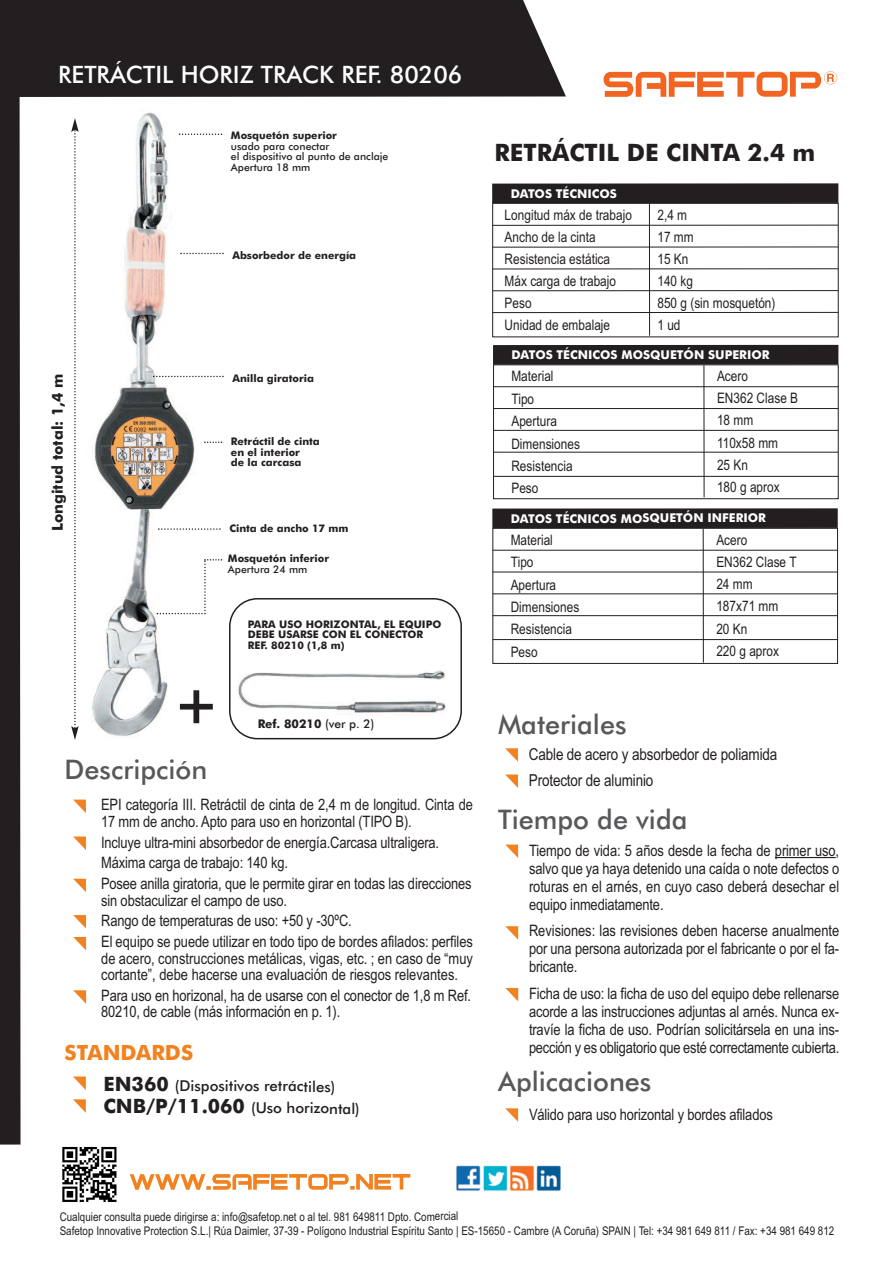
<style>
.page{position:relative;width:893px;height:1263px;background:#fff}
.page>*{position:absolute;margin:0;border:0;box-sizing:border-box;transform-origin:0 0}
.t1{font:69.6px "Arial";color:#231f20}
.t2{font:500 27px "Futura BT";color:#57585a}
.t3{font:500 24px "Futura BT";color:#fff}
.t4{font:700 24px "Futura BT";color:#231f20}
.t5{font:700 21px "Futura BT";color:#f28120}
.t6{font:16.5px/26.5px "Arial Narrow";letter-spacing:-.01em;color:#231f20}
.t7{font:15.75px/18px "Arial Narrow";letter-spacing:-.01em;color:#231f20}
.t8{font:500 15px/22px "Futura BT";color:#231f20}
.t9{font:700 15px "Futura BT";color:#231f20}
.t10{font:14.4px/22px "Arial Narrow";color:#231f20}
.t11{font:700 12.15px "Futura BT";color:#fff}
.t12{font:12px/14.2px "Arial Narrow";color:#231f20}
.t13{font:700 12px "Futura BT";color:#231f20}
.t14{font:700 10.5px/10.5px "Futura BT";color:#231f20}
.t15{font:500 10.5px/10.5px "Futura BT";color:#231f20}
.s1{font-weight:500}
.s2{font-weight:700;font-size:19.8px}
</style>
<div class="page">
<img style="left:92px;top:112px;width:108px;height:625px">
<svg style="left:229px;top:598px;width:233px;height:141px"></svg>
<div style="left:21px;top:0;width:545px;height:97px;background:#231f20"></div>
<svg style="left:130px;top:1174px;width:280px;height:16px"></svg>
<img style="left:62px;top:1147px;width:55px;height:55px">
<svg style="left:603px;top:71px;width:234px;height:26px"></svg>
<img style="left:456px;top:1165px;width:105px;height:26px">
<svg style="left:73px;top:1076px;width:13px;height:14px"></svg>
<svg style="left:73px;top:1099px;width:13px;height:14px"></svg>
<svg style="left:73px;top:799px;width:13px;height:14px"></svg>
<svg style="left:505px;top:748px;width:13px;height:14px"></svg>
<svg style="left:505px;top:774px;width:13px;height:14px"></svg>
<svg style="left:505px;top:926px;width:13px;height:14px"></svg>
<svg style="left:505px;top:988px;width:13px;height:13px"></svg>
<svg style="left:505px;top:844px;width:13px;height:14px"></svg>
<svg style="left:73px;top:836px;width:13px;height:14px"></svg>
<svg style="left:73px;top:915px;width:13px;height:13px"></svg>
<svg style="left:73px;top:879px;width:13px;height:13px"></svg>
<svg style="left:73px;top:937px;width:13px;height:13px"></svg>
<svg style="left:73px;top:990px;width:13px;height:14px"></svg>
<hr style="left:775px;top:857px;width:61px;height:1px;background:#231f20">
<svg style="left:505px;top:1108px;width:13px;height:14px"></svg>
<div style="left:0;top:0;width:21px;height:1144px;background:#231f20"></div>
<div style="left:492px;top:203px;width:347px;height:134px;border:1px solid #231f20"></div>
<hr style="left:492px;top:225px;width:346px;height:1px;background:#231f20">
<hr style="left:492px;top:247px;width:346px;height:1px;background:#231f20">
<hr style="left:492px;top:268px;width:346px;height:1px;background:#231f20">
<hr style="left:492px;top:290px;width:346px;height:1px;background:#231f20">
<hr style="left:492px;top:312px;width:346px;height:1px;background:#231f20">
<hr style="left:649px;top:204px;width:1px;height:132px;background:#231f20">
<div style="left:492px;top:183px;width:346px;height:20px;background:#231f20"></div>
<svg style="left:180px;top:253px;width:44px;height:1px"></svg>
<svg style="left:179px;top:133px;width:43px;height:2px"></svg>
<svg style="left:153px;top:376px;width:71px;height:1px"></svg>
<svg style="left:204px;top:441px;width:18px;height:2px"></svg>
<svg style="left:158px;top:528px;width:63px;height:2px"></svg>
<div style="left:493px;top:364px;width:346px;height:135px;border:1px solid #231f20"></div>
<hr style="left:493px;top:386px;width:345px;height:1px;background:#231f20">
<hr style="left:493px;top:408px;width:345px;height:1px;background:#231f20">
<hr style="left:493px;top:430px;width:345px;height:1px;background:#231f20">
<hr style="left:493px;top:452px;width:345px;height:1px;background:#231f20">
<hr style="left:493px;top:476px;width:345px;height:1px;background:#231f20">
<hr style="left:703px;top:365px;width:1px;height:132px;background:#231f20">
<div style="left:493px;top:345px;width:345px;height:20px;background:#231f20"></div>
<div style="left:492px;top:528px;width:346px;height:136px;border:1px solid #231f20"></div>
<hr style="left:493px;top:550px;width:344px;height:1px;background:#231f20">
<hr style="left:493px;top:572px;width:344px;height:1px;background:#231f20">
<hr style="left:493px;top:593px;width:344px;height:1px;background:#231f20">
<hr style="left:493px;top:615px;width:344px;height:1px;background:#231f20">
<hr style="left:493px;top:639px;width:344px;height:1px;background:#231f20">
<hr style="left:703px;top:529px;width:1px;height:134px;background:#231f20">
<div style="left:492px;top:508px;width:346px;height:20px;background:#231f20"></div>
<svg style="left:71px;top:118px;width:8px;height:622px"></svg>
<img style="left:238px;top:670px;width:211px;height:45px">
<svg style="left:157px;top:559px;width:65px;height:55px"></svg>
<h3 class="t3" style="left:58px;top:61px;width:406px">RETRÁCTIL HORIZ TRACK REF. 80206</h3>
<p class="t14" style="left:231px;top:131px;width:107px">Mosquetón superior</p>
<p class="t15" style="left:231px;top:141px;width:159px">usado para conectar<br>el dispositivo al punto de anclaje<br>Apertura 18 mm</p>
<p class="t14" style="left:232px;top:250px;width:125px">Absorbedor de energía</p>
<p class="t9" style="left:49px;top:531px;width:159px;rotate:-90deg">Longitud total: 1,4 m</p>
<p class="t14" style="left:232px;top:373px;width:83px">Anilla giratoria</p>
<p class="t14" style="left:231px;top:436px;width:90px">Retráctil de cinta en el interior<br>de la carcasa</p>
<p class="t14" style="left:229px;top:523px;width:120px">Cinta de ancho 17 mm</p>
<p class="t14" style="left:228px;top:553px;width:103px">Mosquetón inferior</p>
<p class="t15" style="left:228px;top:564px;width:81px">Apertura 24 mm</p>
<h1 class="t1" style="left:176px;top:666px;width:42px">+</h1>
<h2 class="t2" style="left:65px;top:754px;width:144px">Descripción</h2>
<p class="t14" style="left:248px;top:619px;width:195px">PARA USO HORIZONTAL, EL EQUIPO<br>DEBE USARSE CON EL CONECTOR<br>REF. 80210 (1,8 m)</p>
<p class="t13" style="left:258px;top:717px;width:118px">Ref. 80210 <span class="s1">(ver p. 2)</span></p>
<p class="t7" style="left:101px;top:797px;width:373px;line-height:16.5px">EPI categoría III. Retráctil de cinta de 2,4 m de longitud. Cinta de<br>17 mm de ancho. Apto para uso en horizontal (TIPO B).</p>
<p class="t7" style="left:101px;top:832px;width:372px;line-height:20.7px">Incluye ultra-mini absorbedor de energía.Carcasa ultraligera.<br>Máxima carga de trabajo: 140 kg.<br>Posee anilla giratoria, que le permite girar en todas las direcciones</p>
<p class="t7" style="left:101px;top:890px;width:373px;line-height:20.7px">sin obstaculizar el campo de uso.<br>Rango de temperaturas de uso: +50 y -30ºC.<br>El equipo se puede utilizar en todo tipo de bordes afilados: perfiles</p>
<p class="t7" style="left:101px;top:950px;width:373px;line-height:16.5px">de acero, construcciones metálicas, vigas, etc. ; en caso de “muy cortante”, debe hacerse una evaluación de riesgos relevantes.</p>
<p class="t7" style="left:101px;top:987px;width:371px;line-height:16.5px">Para uso en horizonal, ha de usarse con el conector de 1,8 m Ref.<br>80210, de cable (más información en p. 1).</p>
<h3 class="t5" style="left:65px;top:1041px;width:130px">STANDARDS</h3>
<p class="t8" style="left:103px;top:1075px;width:258px"><span class="s2">EN360</span> (Dispositivos retráctiles)<br><span class="s2">CNB/P/11.060</span> (Uso horizontal)</p>
<h3 class="t4" style="left:494px;top:138px;width:322px">RETRÁCTIL DE CINTA 2.4 m</h3>
<p class="t11" style="left:511px;top:186px;width:108px">DATOS TÉCNICOS</p>
<p class="t10" style="left:505px;top:204px;width:129px">Longitud máx de trabajo<br>Ancho de la cinta<br>Resistencia estática<br>Máx carga de trabajo<br>Peso<br>Unidad de embalaje</p>
<p class="t10" style="left:657px;top:204px;width:120px">2,4 m<br>17 mm<br>15 Kn<br>140 kg<br>850 g (sin mosquetón)<br>1 ud</p>
<p class="t11" style="left:511px;top:348px;width:260px">DATOS TÉCNICOS MOSQUETÓN SUPERIOR</p>
<p class="t10" style="left:511px;top:365px;width:70px">Material<br>Tipo<br>Apertura<br>Dimensiones<br>Resistencia<br>Peso</p>
<p class="t10" style="left:717px;top:365px;width:83px">Acero<br>EN362 Clase B<br>18 mm<br>110x58 mm<br>25 Kn<br>180 g aprox</p>
<p class="t11" style="left:511px;top:511px;width:257px">DATOS TÉCNICOS MOSQUETÓN INFERIOR</p>
<p class="t10" style="left:511px;top:529px;width:70px">Material<br>Tipo<br>Apertura<br>Dimensiones<br>Resistencia<br>Peso</p>
<p class="t10" style="left:716px;top:529px;width:82px">Acero<br>EN362 Clase T<br>24 mm<br>187x71 mm<br>20 Kn<br>220 g aprox</p>
<h2 class="t2" style="left:498px;top:709px;width:130px">Materiales</h2>
<p class="t6" style="left:529px;top:741px;width:250px">Cable de acero y absorbedor de poliamida<br>Protector de aluminio</p>
<h2 class="t2" style="left:498px;top:804px;width:191px">Tiempo de vida</h2>
<p class="t7" style="left:529px;top:841px;width:312px;text-align:justify">Tiempo de vida: 5 años desde la fecha de primer uso, salvo que ya haya detenido una caída o note defectos o roturas en el arnés, en cuyo caso deberá desechar el equipo inmediatamente.</p>
<p class="t7" style="left:529px;top:922px;width:312px;text-align:justify">Revisiones: las revisiones deben hacerse anualmente por una persona autorizada por el fabricante o por el fa&shy;bricante.</p>
<p class="t7" style="left:529px;top:984px;width:312px;text-align:justify">Ficha de uso: la ficha de uso del equipo debe rellenarse acorde a las instrucciones adjuntas al arnés. Nunca ex&shy;travíe la ficha de uso. Podrían solicitársela en una ins&shy;pección y es obligatorio que esté correctamente cubierta.</p>
<h2 class="t2" style="left:498px;top:1066px;width:155px">Aplicaciones</h2>
<p class="t7" style="left:529px;top:1105px;width:245px">Válido para uso horizontal y bordes afilados</p>
<p class="t12" style="left:60px;top:1209px;width:776px">Cualquier consulta puede dirigirse a: info@safetop.net o al tel. 981 649811 Dpto. Comercial<br>Safetop Innovative Protection S.L.| Rúa Daimler, 37-39 - Polígono Industrial Espíritu Santo | ES-15650 - Cambre (A Coruña) SPAIN | Tel: +34 981 649 811 / Fax: +34 981 649 812</p>
</div>
